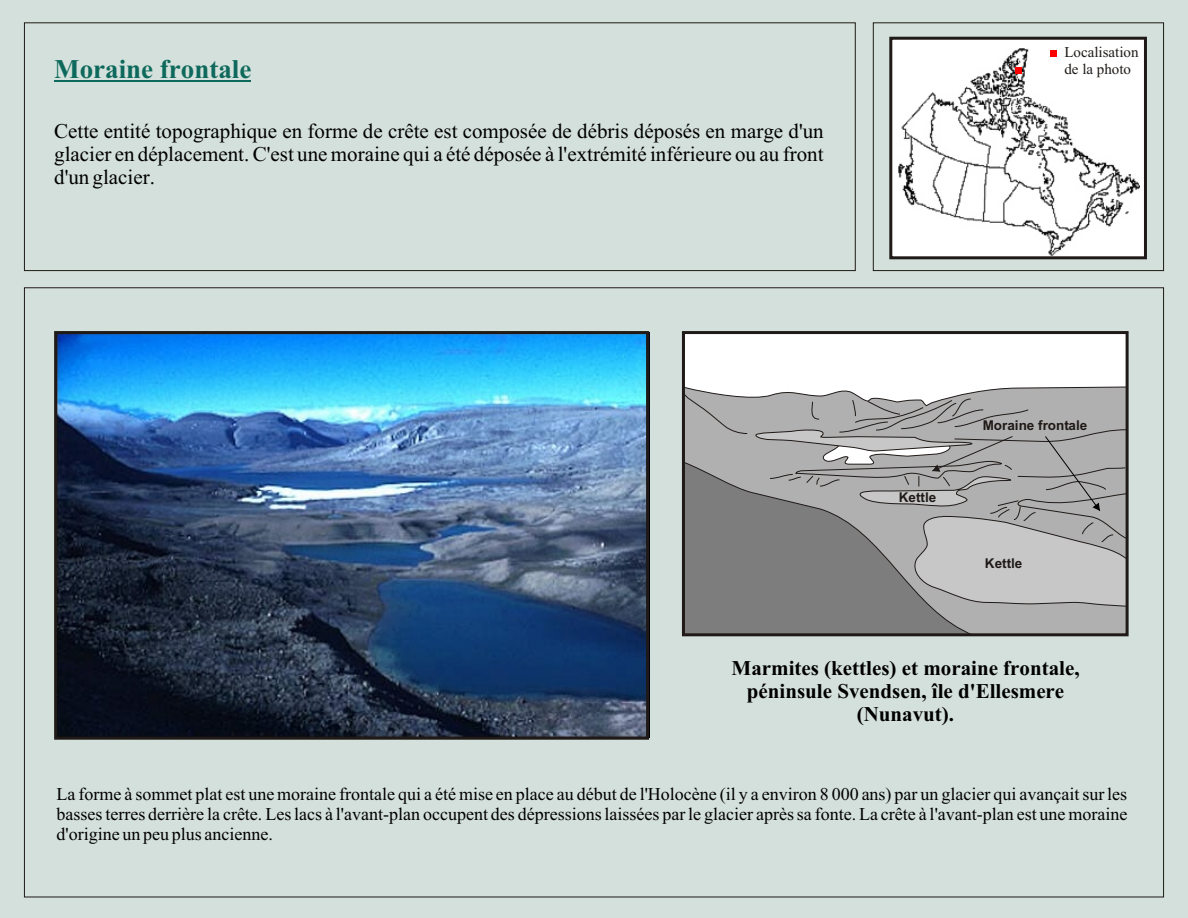
<style>
.page{position:relative;width:1188px;height:918px;background:#d4e0db}
.page>*{position:absolute;margin:0;border:0;box-sizing:border-box;transform-origin:0 0}
.t1{font:700 27px "Times New Roman";color:#0d695c}
.t2{font:21px/23.2px "Times New Roman";color:#000;text-align:justify}
.t3{font:700 21px/23.2px "Times New Roman";color:#000;text-align:center}
.t4{font:18px/20px "Times New Roman";color:#000;text-align:justify}
.t5{font:15px/16.6px "Times New Roman";color:#1f1a17}
.t6{font:700 13.5px "Arial";color:#1f1a17}
</style>
<div class="page">
<div style="left:24px;top:23px;width:831px;height:248px;border:1px solid #1f1a17"></div>
<hr style="left:54px;top:80px;width:197px;height:1px;background:#0d695c">
<div style="left:684px;top:367px;width:443px;height:269px;background:#b0b0b0"></div>
<svg style="left:686px;top:607px;width:281px;height:25px;background:#7f7f7f"></svg>
<div style="left:682px;top:331px;width:447px;height:305px;border:3px solid #1f1a17"></div>
<svg style="left:683px;top:332px;width:445px;height:275px"></svg>
<div style="left:873px;top:23px;width:291px;height:248px;border:1px solid #1f1a17"></div>
<div style="left:891px;top:38px;width:254px;height:220px;background:#fff"></div>
<img style="left:898px;top:48px;width:242px;height:207px">
<div style="left:889px;top:37px;width:258px;height:222px;border:3px solid #1f1a17"></div>
<div style="left:1015px;top:67px;width:7px;height:6px;background:#f00"></div>
<img style="left:58px;top:335px;width:587px;height:401px">
<div style="left:54px;top:331px;width:595px;height:409px;border:3px solid #1f1a17"></div>
<div style="left:1050px;top:50px;width:7px;height:7px;background:#f00"></div>
<h1 class="t1" style="left:54px;top:59px;width:199px">Moraine frontale</h1>
<p class="t2" style="left:54px;top:121px;width:771px">Cette entité topographique en forme de crête est composée de débris déposés en marge d'un glacier en déplacement. C'est une moraine qui a été déposée à l'extrémité inférieure ou au front d'un glacier.</p>
<p class="t5" style="left:1064px;top:46px;width:76px">Localisation de la photo</p>
<p class="t6" style="left:899px;top:493px;width:39px">Kettle</p>
<p class="t6" style="left:983px;top:420px;width:106px">Moraine frontale</p>
<p class="t6" style="left:985px;top:559px;width:39px">Kettle</p>
<p class="t3" style="left:732px;top:658px;width:350px">Marmites (kettles) et moraine frontale, péninsule Svendsen, île d'Ellesmere (Nunavut).</p>
<p class="t4" style="left:57px;top:786px;width:1072px">La forme à sommet plat est une moraine frontale qui a été mise en place au début de l'Holocène (il y a environ 8 000 ans) par un glacier qui avançait sur les basses terres derrière la crête. Les lacs à l'avant-plan occupent des dépressions laissées par le glacier après sa fonte. La crête à l'avant-plan est une moraine d'origine un peu plus ancienne.</p>
</div>
